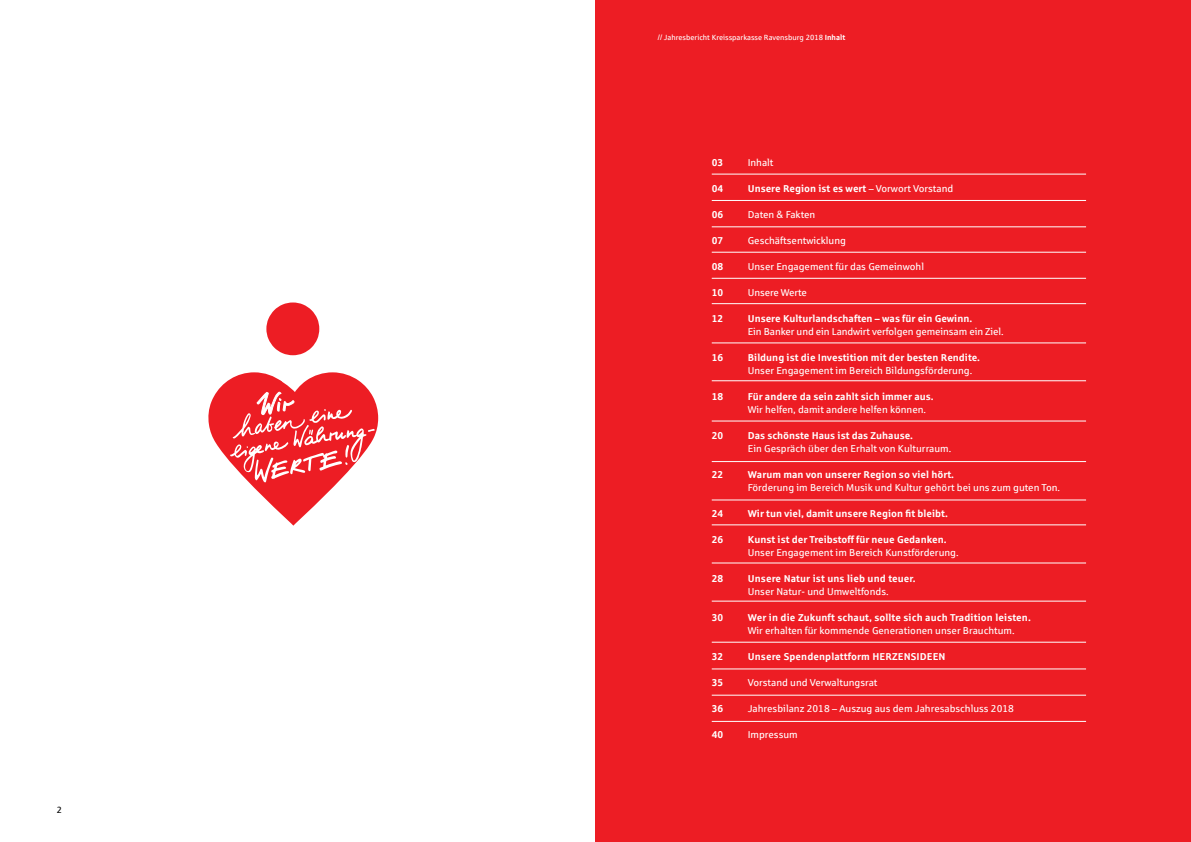
<style>
.page{position:relative;width:1191px;height:842px;background:#fff}
.page>*{position:absolute;margin:0;border:0;box-sizing:border-box;transform-origin:0 0}
.t1{font:10px "Sparkasse Rg";color:#fff}
.t2{font:700 10px "Sparkasse Rg";color:#fff}
.t3{font:9px "Sparkasse Rg";color:#000}
.t4{font:7.5px "Sparkasse Rg";color:#fff}
.s1{font-weight:700}
.s2{font-weight:400}
</style>
<div class="page">
<div style="left:595px;top:0;width:596px;height:842px;background:#ed1d24"></div>
<hr style="left:711px;top:174px;width:375px;height:1px;background:#fff">
<hr style="left:711px;top:200px;width:375px;height:1px;background:#fff">
<hr style="left:711px;top:227px;width:375px;height:1px;background:#fff">
<hr style="left:711px;top:252px;width:375px;height:1px;background:#fff">
<hr style="left:711px;top:278px;width:375px;height:1px;background:#fff">
<hr style="left:711px;top:303px;width:375px;height:1px;background:#fff">
<hr style="left:711px;top:343px;width:375px;height:1px;background:#fff">
<hr style="left:711px;top:380px;width:375px;height:1px;background:#fff">
<hr style="left:711px;top:421px;width:375px;height:1px;background:#fff">
<hr style="left:711px;top:461px;width:375px;height:1px;background:#fff">
<hr style="left:711px;top:500px;width:375px;height:1px;background:#fff">
<hr style="left:711px;top:525px;width:375px;height:1px;background:#fff">
<hr style="left:711px;top:563px;width:375px;height:1px;background:#fff">
<hr style="left:711px;top:642px;width:375px;height:1px;background:#fff">
<hr style="left:711px;top:669px;width:375px;height:1px;background:#fff">
<hr style="left:711px;top:695px;width:375px;height:1px;background:#fff">
<svg style="left:266px;top:302px;width:53px;height:53px"></svg>
<hr style="left:711px;top:721px;width:375px;height:1px;background:#fff">
<hr style="left:711px;top:601px;width:375px;height:1px;background:#fff">
<svg style="left:208px;top:372px;width:170px;height:154px"></svg>
<p class="t3" style="left:57px;top:805px;width:7px">2</p>
<p class="t4" style="left:658px;top:32px;width:189px">// Jahresbericht Kreissparkasse Ravensburg 2018 <span class="s1">Inhalt</span></p>
<p class="t2" style="left:711px;top:156px;width:13px">03</p>
<p class="t1" style="left:747px;top:156px;width:27px">Inhalt</p>
<p class="t2" style="left:711px;top:182px;width:13px">04</p>
<p class="t2" style="left:747px;top:182px;width:207px">Unsere Region ist es wert <span class="s2">– Vorwort Vorstand</span></p>
<p class="t2" style="left:711px;top:208px;width:13px">06</p>
<p class="t1" style="left:747px;top:208px;width:69px">Daten &amp; Fakten</p>
<p class="t2" style="left:711px;top:234px;width:13px">07</p>
<p class="t1" style="left:747px;top:234px;width:100px">Geschäftsentwicklung</p>
<p class="t2" style="left:711px;top:260px;width:13px">08</p>
<p class="t1" style="left:747px;top:260px;width:178px">Unser Engagement für das Gemeinwohl</p>
<p class="t2" style="left:711px;top:286px;width:13px">10</p>
<p class="t1" style="left:747px;top:286px;width:61px">Unsere Werte</p>
<p class="t2" style="left:711px;top:312px;width:13px">12</p>
<p class="t2" style="left:747px;top:312px;width:226px">Unsere Kulturlandschaften – was für ein Gewinn.</p>
<p class="t1" style="left:747px;top:325px;width:257px">Ein Banker und ein Landwirt verfolgen gemeinsam ein Ziel.</p>
<p class="t2" style="left:711px;top:351px;width:13px">16</p>
<p class="t2" style="left:747px;top:351px;width:234px">Bildung ist die Investition mit der besten Rendite.</p>
<p class="t1" style="left:747px;top:364px;width:226px">Unser Engagement im Bereich Bildungsförderung.</p>
<p class="t2" style="left:711px;top:390px;width:13px">18</p>
<p class="t2" style="left:747px;top:390px;width:187px">Für andere da sein zahlt sich immer aus.</p>
<p class="t1" style="left:747px;top:403px;width:180px">Wir helfen, damit andere helfen können.</p>
<p class="t2" style="left:711px;top:429px;width:13px">20</p>
<p class="t2" style="left:747px;top:429px;width:167px">Das schönste Haus ist das Zuhause.</p>
<p class="t1" style="left:747px;top:442px;width:205px">Ein Gespräch über den Erhalt von Kulturraum.</p>
<p class="t2" style="left:711px;top:468px;width:13px">22</p>
<p class="t2" style="left:747px;top:468px;width:208px">Warum man von unserer Region so viel hört.</p>
<p class="t1" style="left:747px;top:481px;width:314px">Förderung im Bereich Musik und Kultur gehört bei uns zum guten Ton.</p>
<p class="t2" style="left:711px;top:507px;width:13px">24</p>
<p class="t2" style="left:747px;top:507px;width:201px">Wir tun viel, damit unsere Region fit bleibt.</p>
<p class="t2" style="left:711px;top:533px;width:13px">26</p>
<p class="t2" style="left:747px;top:533px;width:200px">Kunst ist der Treibstoff für neue Gedanken.</p>
<p class="t1" style="left:747px;top:546px;width:212px">Unser Engagement im Bereich Kunstförderung.</p>
<p class="t2" style="left:711px;top:572px;width:13px">28</p>
<p class="t2" style="left:747px;top:572px;width:169px">Unsere Natur ist uns lieb und teuer.</p>
<p class="t1" style="left:747px;top:585px;width:142px">Unser Natur- und Umweltfonds.</p>
<p class="t2" style="left:711px;top:611px;width:13px">30</p>
<p class="t2" style="left:747px;top:611px;width:284px">Wer in die Zukunft schaut, sollte sich auch Tradition leisten.</p>
<p class="t1" style="left:747px;top:624px;width:268px">Wir erhalten für kommende Generationen unser Brauchtum.</p>
<p class="t2" style="left:711px;top:650px;width:13px">32</p>
<p class="t2" style="left:747px;top:650px;width:199px">Unsere Spendenplattform HERZENSIDEEN</p>
<p class="t2" style="left:711px;top:676px;width:13px">35</p>
<p class="t1" style="left:747px;top:676px;width:131px">Vorstand und Verwaltungsrat</p>
<p class="t2" style="left:711px;top:702px;width:13px">36</p>
<p class="t1" style="left:747px;top:702px;width:268px">Jahresbilanz 2018 – Auszug aus dem Jahresabschluss 2018</p>
<p class="t2" style="left:711px;top:728px;width:13px">40</p>
<p class="t1" style="left:747px;top:728px;width:51px">Impressum</p>
</div>
